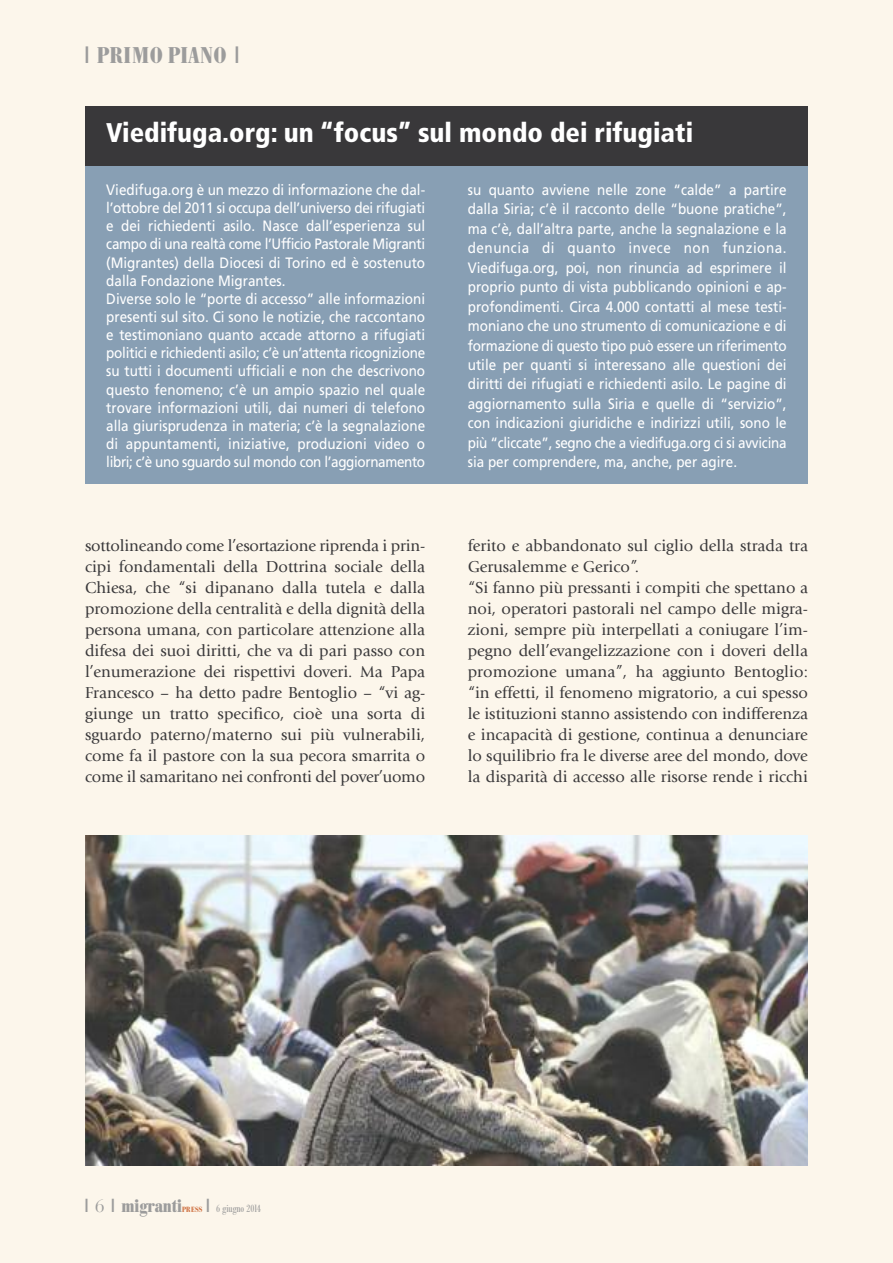
<style>
.page{position:relative;width:893px;height:1263px;background:#fcf6eb}
.page>*{position:absolute;margin:0;border:0;box-sizing:border-box;transform-origin:0 0}
.t1{font:900 condensed 27px "Frutiger";color:#fff}
.t2{font:700 condensed 22.5px "Bodoni BE";letter-spacing:.03em;color:#9c9c9c}
.t3{font:700 condensed 18px "Bodoni BE";color:#9c9c9c}
.t4{font:16.5px/21px "Giovanni";color:#39383a;text-align:justify}
.t5{font:15px/18.1px "Frutiger LT Std";color:#fff;scale:.9 1}
.t6{font:condensed 10.5px "Bodoni BE";color:#9c9c9c}
.t7{font:700 condensed 7.5px "Bodoni BE";letter-spacing:.04em;color:#d17749}
.s1{font-family:"False Positive BRK";font-weight:400;font-stretch:normal}
.s2{font-family:"Bauer Bodoni Roman SC";font-weight:400;font-stretch:normal}
.s3{font-family:"False Positive BRK";font-stretch:normal;font-size:18px}
</style>
<div class="page">
<div style="left:85px;top:106px;width:723px;height:378px;background:#889fb4"></div>
<div style="left:85px;top:106px;width:723px;height:60px;background:#39383a"></div>
<img style="left:85px;top:835px;width:723px;height:330px">
<h2 class="t2" style="left:85px;top:47px;width:155px"><span class="s1">1</span> PRIMO PIANO <span class="s1">1</span></h2>
<h1 class="t1" style="left:106px;top:122px;width:588px">Viedifuga.org: un “focus” sul mondo dei rifugiati</h1>
<p class="t5" style="left:106px;top:182px;width:356px">Viedifuga.org è un mezzo di informazione che dal&shy;l’ottobre del 2011 si occupa dell’universo dei rifugiati e dei richiedenti asilo. Nasce dall’esperienza sul campo di una realtà come l’Ufficio Pastorale Migranti (Migrantes) della Diocesi di Torino ed è sostenuto dalla Fondazione Migrantes.<br>Diverse solo le “porte di accesso” alle informazioni presenti sul sito. Ci sono le notizie, che raccontano e testimoniano quanto accade attorno a rifugiati politici e richiedenti asilo; c’è un’attenta ricognizione su tutti i documenti ufficiali e non che descrivono questo fenomeno; c’è un ampio spazio nel quale trovare informazioni utili, dai numeri di telefono alla giurisprudenza in materia; c’è la segnalazione di appuntamenti, iniziative, produzioni video o libri; c’è uno sguardo sul mondo con l’aggiornamento</p>
<p class="t5" style="left:468px;top:181px;width:356px;line-height:19.5px;text-align:justify">su quanto avviene nelle zone “calde” a partire dalla Siria; c’è il racconto delle “buone pratiche”, ma c’è, dall’altra parte, anche la segnalazione e la denuncia di quanto invece non funziona.<br>Viedifuga.org, poi, non rinuncia ad esprimere il proprio punto di vista pubblicando opinioni e ap&shy;profondimenti. Circa 4.000 contatti al mese testi&shy;moniano che uno strumento di comunicazione e di formazione di questo tipo può essere un riferimento utile per quanti si interessano alle questioni dei diritti dei rifugiati e richiedenti asilo. Le pagine di aggiornamento sulla Siria e quelle di “servizio”, con indicazioni giuridiche e indirizzi utili, sono le più “cliccate”, segno che a viedifuga.org ci si avvicina sia per comprendere, ma, anche, per agire.</p>
<p class="t4" style="left:85px;top:537px;width:342px">sottolineando come l’esortazione riprenda i prin&shy;cipi fondamentali della Dottrina sociale della Chiesa, che “si dipanano dalla tutela e dalla promozione della centralità e della dignità della persona umana, con particolare attenzione alla difesa dei suoi diritti, che va di pari passo con l’enumerazione dei rispettivi doveri. Ma Papa Francesco – ha detto padre Bentoglio – “vi ag&shy;giunge un tratto specifico, cioè una sorta di sguardo paterno/materno sui più vulnerabili, come fa il pastore con la sua pecora smarrita o come il samaritano nei confronti del pover’uomo</p>
<p class="t4" style="left:468px;top:537px;width:342px;text-align:left">ferito e abbandonato sul ciglio della strada tra Gerusalemme e Gerico”.<br>“Si fanno più pressanti i compiti che spettano a noi, operatori pastorali nel campo delle migra&shy;zioni, sempre più interpellati a coniugare l’im&shy;pegno dell’evangelizzazione con i doveri della promozione umana”, ha aggiunto Bentoglio: “in effetti, il fenomeno migratorio, a cui spesso le istituzioni stanno assistendo con indifferenza e incapacità di gestione, continua a denunciare lo squilibrio fra le diverse aree del mondo, dove la disparità di accesso alle risorse rende i ricchi</p>
<p class="t3" style="left:85px;top:1200px;width:99px"><span class="s1">1</span> <span class="s2">6</span> <span class="s1">1</span> migranti</p>
<p class="t7" style="left:182px;top:1207px;width:22px">PRESS</p>
<p class="t6" style="left:207px;top:1205px;width:56px"><span class="s3">1</span> 6 giugno 2014</p>
</div>
